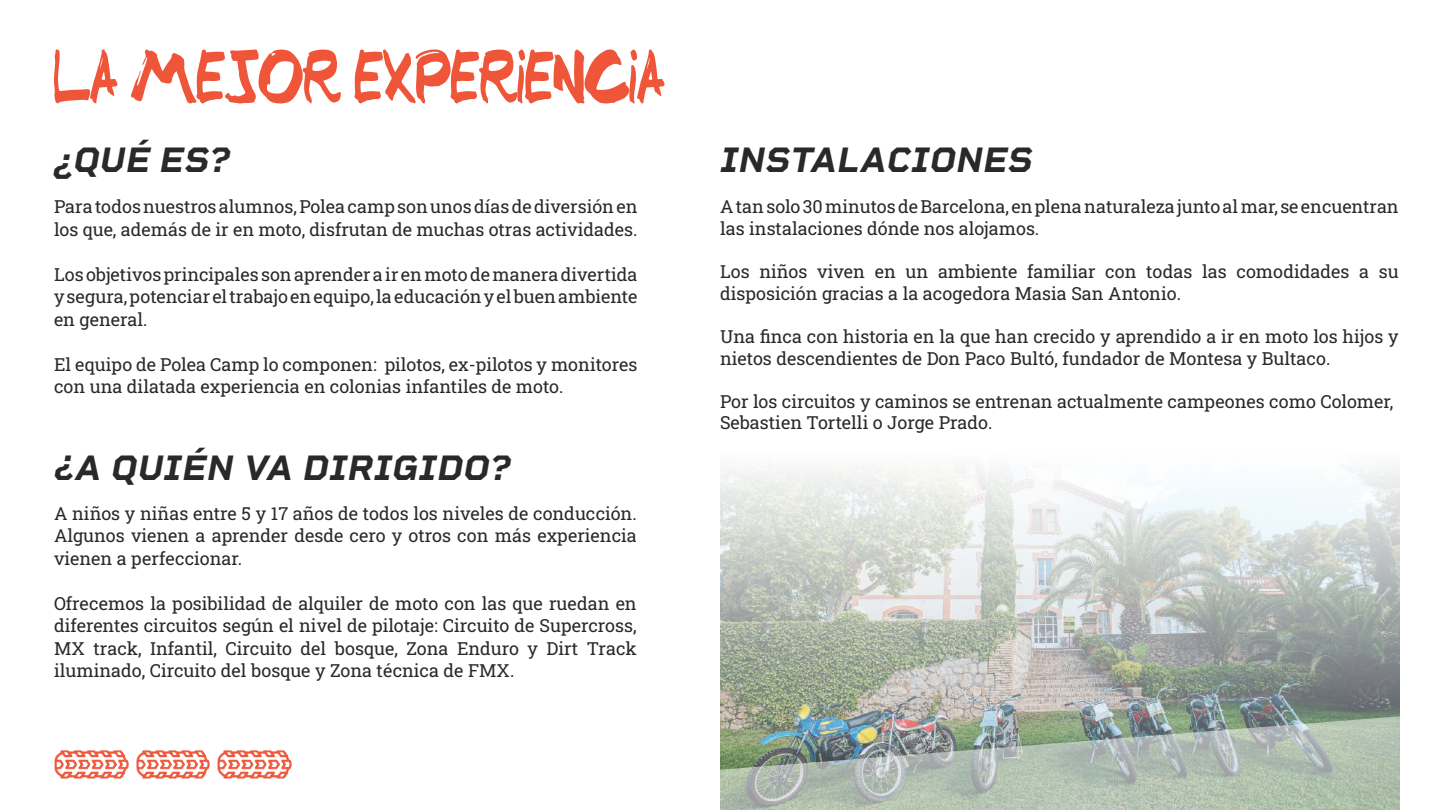
<style>
.page{position:relative;width:1440px;height:810px;background:#fff}
.page>*{position:absolute;margin:0;border:0;box-sizing:border-box;transform-origin:0 0}
.t1{font:54px "Beer Font";color:#ef5639}
.t2{font:italic 700 36px "Rigid Square";color:#292929}
.t3{font:18px/22.5px "Roboto Slab";color:#292929}
</style>
<div class="page">
<img style="left:720px;top:467px;width:679px;height:234px">
<img style="left:54px;top:701px;width:1346px;height:109px">
<h1 class="t1" style="left:54px;top:44px;width:612px">LA MEJOR EXPERIENCIA</h1>
<h2 class="t2" style="left:54px;top:138px;width:178px">¿QUÉ ES?</h2>
<p class="t3" style="left:54px;top:195px;width:585px">Para todos nuestros alumnos, Polea camp son unos días de diversión en los que, además de ir en moto, disfrutan de muchas otras actividades.</p>
<p class="t3" style="left:54px;top:263px;width:585px;text-align:justify">Los objetivos principales son aprender a ir en moto de manera divertida y segura, potenciar el trabajo en equipo, la educación y el buen ambiente en general.</p>
<p class="t3" style="left:54px;top:353px;width:585px">El equipo de Polea Camp lo componen: pilotos, ex-pilotos y monitores con una dilatada experiencia en colonias infantiles de moto.</p>
<h2 class="t2" style="left:54px;top:446px;width:458px">¿A QUIÉN VA DIRIGIDO?</h2>
<p class="t3" style="left:54px;top:502px;width:584px;text-align:justify">A niños y niñas entre 5 y 17 años de todos los niveles de conducción.<br>Algunos vienen a aprender desde cero y otros con más experiencia vienen a perfeccionar.</p>
<p class="t3" style="left:54px;top:592px;width:584px;text-align:justify">Ofrecemos la posibilidad de alquiler de moto con las que ruedan en diferentes circuitos según el nivel de pilotaje: Circuito de Supercross, MX track, Infantil, Circuito del bosque, Zona Enduro y Dirt Track iluminado, Circuito del bosque y Zona técnica de FMX.</p>
<h2 class="t2" style="left:720px;top:138px;width:314px">INSTALACIONES</h2>
<p class="t3" style="left:720px;top:196px;width:680px;line-height:21.6px">A tan solo 30 minutos de Barcelona, en plena naturaleza junto al mar, se encuentran las instalaciones dónde nos alojamos.</p>
<p class="t3" style="left:720px;top:260px;width:680px;line-height:21.6px">Los niños viven en un ambiente familiar con todas las comodidades a su disposición gracias a la acogedora Masia San Antonio.</p>
<p class="t3" style="left:720px;top:325px;width:680px;line-height:21.6px">Una finca con historia en la que han crecido y aprendido a ir en moto los hijos y nietos descendientes de Don Paco Bultó, fundador de Montesa y Bultaco.</p>
<p class="t3" style="left:720px;top:390px;width:675px;line-height:21.6px">Por los circuitos y caminos se entrenan actualmente campeones como Colomer,<br>Sebastien Tortelli o Jorge Prado.</p>
</div>
